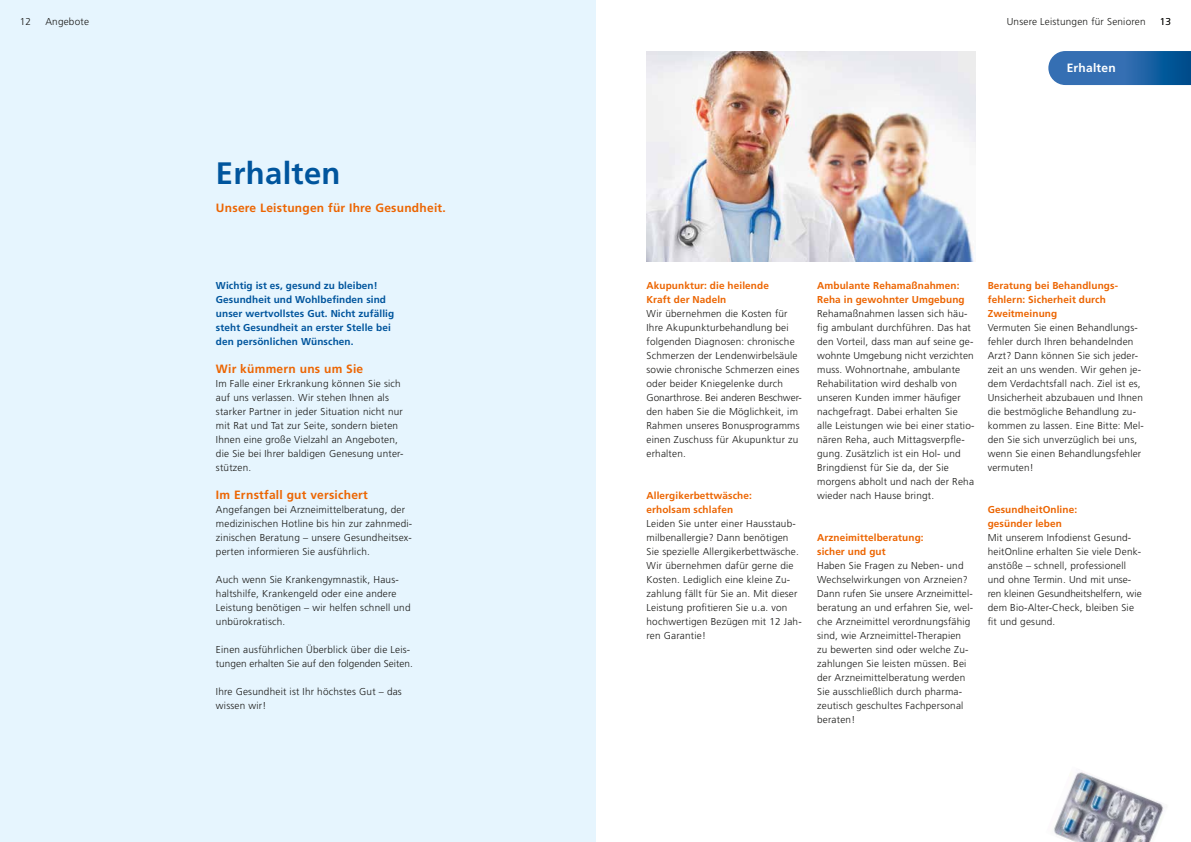
<style>
.page{position:relative;width:1191px;height:842px;background:#fff}
.page>*{position:absolute;margin:0;border:0;box-sizing:border-box;transform-origin:0 0}
.t1{font:700 31px "Frutiger LT";letter-spacing:.01em;color:#00559d}
.t2{font:700 12px "Frutiger LT";letter-spacing:.02em;color:#ec6502}
.t3{font:700 12px "Frutiger LT";letter-spacing:.02em;color:#fff}
.t4{font:300 10px/14px "Frutiger LT";letter-spacing:.02em;color:#1a1a18}
.t5{font:700 10px/14px "Frutiger LT";letter-spacing:.01em;color:#ec6502}
.t6{font:700 10px/14px "Frutiger LT";letter-spacing:.01em;color:#00559d}
</style>
<div class="page">
<div style="left:0;top:0;width:595px;height:842px;background:#e6f5fe"></div>
<svg style="left:1048px;top:51px;width:143px;height:34px;background:#2a6aab"></svg>
<img style="left:646px;top:51px;width:329px;height:210px">
<img style="left:1054px;top:772px;width:110px;height:70px">
<p class="t4" style="left:45px;top:14px;width:45px">Angebote</p>
<p class="t4" style="left:1006px;top:14px;width:140px">Unsere Leistungen für Senioren</p>
<p class="t4" style="left:20px;top:14px;width:13px">12</p>
<p class="t4" style="left:1159px;top:14px;width:13px">13</p>
<p class="t3" style="left:1066px;top:61px;width:51px">Erhalten</p>
<h1 class="t1" style="left:216px;top:155px;width:126px">Erhalten</h1>
<p class="t2" style="left:216px;top:201px;width:231px">Unsere Leistungen für Ihre Gesundheit.</p>
<p class="t6" style="left:216px;top:279px;width:180px">Wichtig ist es, gesund zu bleiben!<br>Gesundheit und Wohlbefinden sind unser wertvollstes Gut. Nicht zufällig steht Gesundheit an erster Stelle bei den persönlichen Wünschen.</p>
<p class="t2" style="left:216px;top:362px;width:149px">Wir kümmern uns um Sie</p>
<p class="t4" style="left:216px;top:377px;width:189px">Im Falle einer Erkrankung können Sie sich auf uns verlassen. Wir stehen Ihnen als starker Partner in jeder Situation nicht nur mit Rat und Tat zur Seite, sondern bieten Ihnen eine große Vielzahl an Angeboten, die Sie bei Ihrer baldigen Genesung unter&shy;stützen.</p>
<p class="t2" style="left:216px;top:488px;width:153px">Im Ernstfall gut versichert</p>
<p class="t4" style="left:216px;top:503px;width:198px">Angefangen bei Arzneimittelberatung, der medizinischen Hotline bis hin zur zahnmedi&shy;zinischen Beratung – unsere Gesundheitsex&shy;perten informieren Sie ausführlich.</p>
<p class="t4" style="left:216px;top:573px;width:196px">Auch wenn Sie Krankengymnastik, Haus&shy;haltshilfe, Krankengeld oder eine andere Leistung benötigen – wir helfen schnell und unbürokratisch.</p>
<p class="t4" style="left:216px;top:643px;width:198px">Einen ausführlichen Überblick über die Leis&shy;tungen erhalten Sie auf den folgenden Seiten.</p>
<p class="t4" style="left:216px;top:685px;width:187px">Ihre Gesundheit ist Ihr höchstes Gut – das wissen wir!</p>
<p class="t5" style="left:646px;top:279px;width:124px">Akupunktur: die heilende<br>Kraft der Nadeln</p>
<p class="t4" style="left:646px;top:307px;width:157px">Wir übernehmen die Kosten für<br>Ihre Akupunkturbehandlung bei folgenden Diagnosen: chronische<br>Schmerzen der Lendenwirbelsäule sowie chronische Schmerzen eines oder beider Kniegelenke durch<br>Gonarthrose. Bei anderen Beschwer&shy;den haben Sie die Möglichkeit, im<br>Rahmen unseres Bonusprogramms einen Zuschuss für Akupunktur zu erhalten.</p>
<p class="t5" style="left:646px;top:489px;width:107px">Allergikerbettwäsche: erholsam schlafen</p>
<p class="t4" style="left:646px;top:517px;width:157px">Leiden Sie unter einer Hausstaub&shy;milbenallergie? Dann benötigen<br>Sie spezielle Allergikerbettwäsche.<br>Wir übernehmen dafür gerne die<br>Kosten. Lediglich eine kleine Zu&shy;zahlung fällt für Sie an. Mit dieser<br>Leistung profitieren Sie u.a. von hochwertigen Bezügen mit 12 Jah&shy;ren Garantie!</p>
<p class="t5" style="left:817px;top:279px;width:149px">Ambulante Rehamaßnahmen:<br>Reha in gewohnter Umgebung</p>
<p class="t4" style="left:817px;top:307px;width:159px">Rehamaßnahmen lassen sich häu&shy;fig ambulant durchführen. Das hat den Vorteil, dass man auf seine ge&shy;wohnte Umgebung nicht verzichten muss. Wohnortnahe, ambulante<br>Rehabilitation wird deshalb von unseren Kunden immer häufiger nachgefragt. Dabei erhalten Sie alle Leistungen wie bei einer statio&shy;nären Reha, auch Mittagsverpfle&shy;gung. Zusätzlich ist ein Hol- und<br>Bringdienst für Sie da, der Sie morgens abholt und nach der Reha wieder nach Hause bringt.</p>
<p class="t5" style="left:817px;top:531px;width:108px">Arzneimittelberatung: sicher und gut</p>
<p class="t4" style="left:817px;top:559px;width:157px">Haben Sie Fragen zu Neben- und<br>Wechselwirkungen von Arzneien?<br>Dann rufen Sie unsere Arzneimittel&shy;beratung an und erfahren Sie, wel&shy;che Arzneimittel verordnungsfähig sind, wie Arzneimittel-Therapien zu bewerten sind oder welche Zu&shy;zahlungen Sie leisten müssen. Bei der Arzneimittelberatung werden<br>Sie ausschließlich durch pharma&shy;zeutisch geschultes Fachpersonal beraten!</p>
<p class="t5" style="left:987px;top:279px;width:132px">Beratung bei Behandlungs&shy;fehlern: Sicherheit durch<br>Zweitmeinung</p>
<p class="t4" style="left:987px;top:321px;width:158px">Vermuten Sie einen Behandlungs&shy;fehler durch Ihren behandelnden<br>Arzt? Dann können Sie sich jeder&shy;zeit an uns wenden. Wir gehen je&shy;dem Verdachtsfall nach. Ziel ist es,<br>Unsicherheit abzubauen und Ihnen die bestmögliche Behandlung zu&shy;kommen zu lassen. Eine Bitte: Mel&shy;den Sie sich unverzüglich bei uns, wenn Sie einen Behandlungsfehler vermuten!</p>
<p class="t5" style="left:987px;top:503px;width:91px">GesundheitOnline: gesünder leben</p>
<p class="t4" style="left:987px;top:531px;width:155px">Mit unserem Infodienst Gesund&shy;heitOnline erhalten Sie viele Denk&shy;anstöße – schnell, professionell und ohne Termin. Und mit unse&shy;ren kleinen Gesundheitshelfern, wie dem Bio-Alter-Check, bleiben Sie fit und gesund.</p>
</div>
